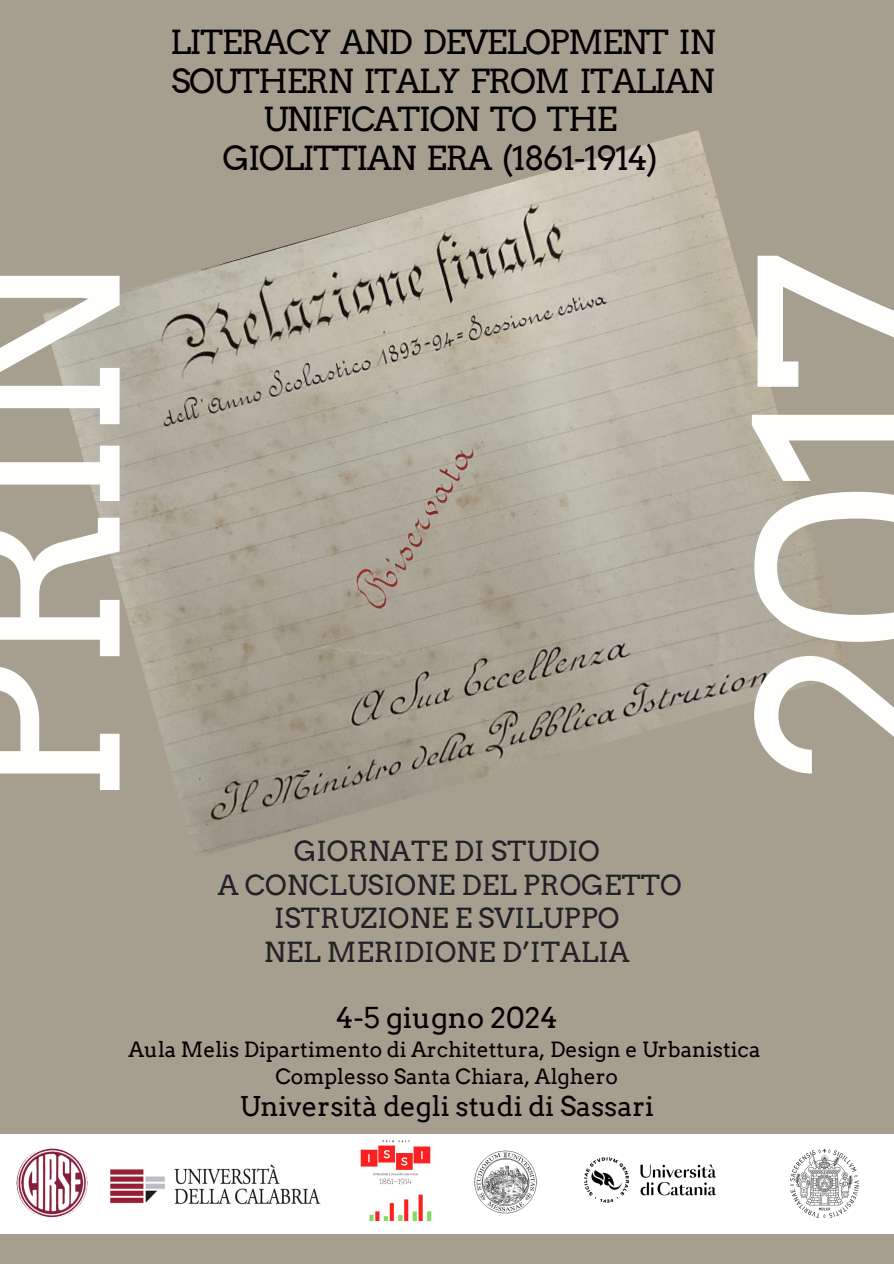
<style>
.page{position:relative;width:894px;height:1264px;background:#fff}
.page>*{position:absolute;margin:0;border:0;box-sizing:border-box;transform-origin:0 0}
.t1{font:269.7px "Arvo";color:#fefefd}
.t2{font:234.3px "Arvo";color:#fefefd}
.t3{font:33.15px/38.7px "Arvo";letter-spacing:-.05em;color:#000;text-align:center}
.t4{font:28.8px "Arvo";color:#000}
.t5{font:27.75px/33.8px "Arvo";color:#212227;text-align:center}
.t6{font:27.3px "Arvo";color:#000}
.t7{font:21px "Arvo";color:#000}
</style>
<div class="page">
<div style="left:0;top:0;width:893px;height:1263px;background:#a69e8e"></div>
<div style="left:0;top:1134px;width:893px;height:99px;background:#fff"></div>
<img style="left:17px;top:1147px;width:71px;height:72px">
<img style="left:110px;top:1164px;width:211px;height:41px">
<img style="left:474px;top:1150px;width:63px;height:64px">
<img style="left:790px;top:1149px;width:68px;height:68px">
<img style="left:584px;top:1157px;width:132px;height:46px">
<img style="left:360px;top:1140px;width:72px;height:82px">
<img style="left:43px;top:130px;width:805px;height:724px">
<p class="t3" style="left:170px;top:23px;width:546px">LITERACY AND DEVELOPMENT IN<br>SOUTHERN ITALY FROM ITALIAN<br>UNIFICATION TO THE<br>GIOLITTIAN ERA (1861-1914)</p>
<p class="t2" style="left:-105px;top:806px;width:552px;rotate:-90deg">PRIN</p>
<p class="t1" style="left:698px;top:785px;width:536px;rotate:-90deg">2017</p>
<p class="t5" style="left:218px;top:834px;width:465px">GIORNATE DI STUDIO<br>A CONCLUSIONE DEL PROGETTO<br>ISTRUZIONE E SVILUPPO<br>NEL MERIDIONE D’ITALIA</p>
<p class="t4" style="left:336px;top:1000px;width:223px">4-5 giugno 2024</p>
<p class="t7" style="left:128px;top:1036px;width:633px">Aula Melis Dipartimento di Architettura, Design e Urbanistica</p>
<p class="t7" style="left:275px;top:1063px;width:344px">Complesso Santa Chiara, Alghero</p>
<p class="t6" style="left:239px;top:1089px;width:415px">Università degli studi di Sassari</p>
</div>
